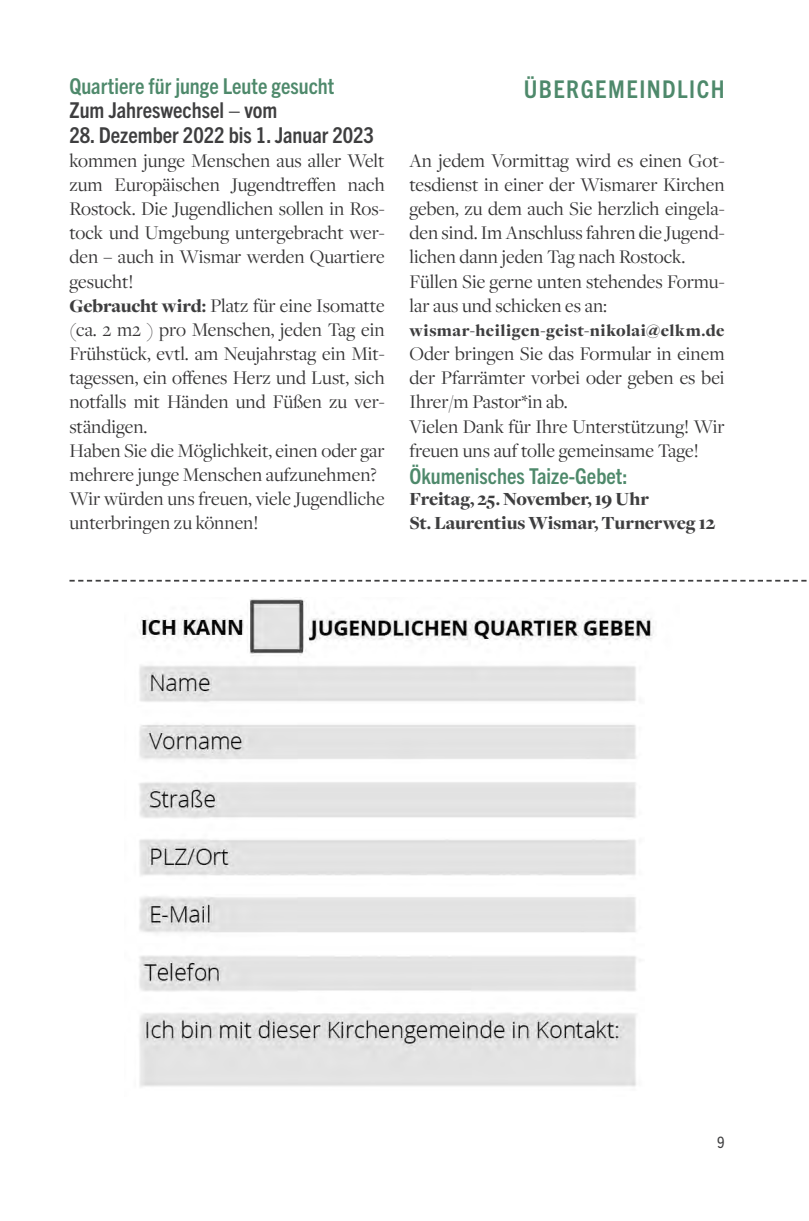
<style>
.page{position:relative;width:809px;height:1221px;background:#fff}
.page>*{position:absolute;margin:0;border:0;box-sizing:border-box;transform-origin:0 0}
.t1{font:700 condensed 24.5px "Trade Gothic Next LT Pro";color:#4e896b}
.t2{font:700 condensed 21.88px "Trade Gothic Next LT Pro";color:#4e896b}
.t3{font:700 condensed 21.88px "Trade Gothic Next LT Pro";color:#3e3e3f}
.t4{font:20.12px/24.2px "Freight Disp Pro";color:#363536}
.t5{font:900 19.25px/24.2px "Freight Disp Pro";letter-spacing:-.01em;color:#3e3e3f}
.t6{font:900 17.5px "Freight Disp Pro";letter-spacing:.025em;color:#3e3e3f}
.t7{font:condensed 15.75px "Trade Gothic Next LT Pro";color:#3e3e3f}
.s1{font-weight:900;font-size:19.25px;color:#3e3e3f}
</style>
<div class="page">
<img style="left:139px;top:597px;width:515px;height:490px">
<svg style="left:69px;top:580px;width:738px;height:1px"></svg>
<p class="t1" style="left:523px;top:73px;width:30px">Übergemei</p>
<p class="t1" style="left:647px;top:73px;width:29px">ndlich</p>
<p class="t2" style="left:69px;top:71px;width:266px">Quartiere für junge Leute gesucht</p>
<p class="t3" style="left:69px;top:96px;width:209px">Zum Jahreswechsel – vom</p>
<p class="t3" style="left:69px;top:120px;width:306px">28. Dezember 2022 bis 1. Januar 2023</p>
<p class="t4" style="left:69px;top:148px;width:317px">kommen junge Menschen aus aller Welt zum Europäischen Jugendtreffen nach Rostock. Die Jugendlichen sollen in Ros&shy;tock und Umgebung untergebracht wer&shy;den – auch in Wismar werden Quartiere gesucht!<br><span class="s1">Gebraucht wird:</span> Platz für eine Isomatte (ca. 2 m2 ) pro Menschen, jeden Tag ein Frühstück, evtl. am Neujahrstag ein Mit&shy;tagessen, ein offenes Herz und Lust, sich notfalls mit Händen und Füßen zu ver&shy;ständigen.<br>Haben Sie die Möglichkeit, einen oder gar mehrere junge Menschen aufzunehmen?<br>Wir würden uns freuen, viele Jugendliche unterbringen zu können!</p>
<p class="t4" style="left:409px;top:148px;width:317px">An jedem Vormittag wird es einen Got&shy;tesdienst in einer der Wismarer Kirchen geben, zu dem auch Sie herzlich eingela&shy;den sind. Im Anschluss fahren die Jugend&shy;lichen dann jeden Tag nach Rostock.<br>Füllen Sie gerne unten stehendes Formu&shy;lar aus und schicken es an:</p>
<p class="t6" style="left:409px;top:319px;width:316px">wismar-heiligen-geist-nikolai@elkm.de</p>
<p class="t4" style="left:409px;top:341px;width:316px">Oder bringen Sie das Formular in einem der Pfarrämter vorbei oder geben es bei Ihrer/m Pastor*in ab.<br>Vielen Dank für Ihre Unterstützung! Wir freuen uns auf tolle gemeinsame Tage!</p>
<p class="t2" style="left:409px;top:461px;width:219px">Ökumenisches Taize-Gebet:</p>
<p class="t5" style="left:409px;top:486px;width:307px">Freitag, 25. November, 19 Uhr<br>St. Laurentius Wismar, Turnerweg 12</p>
<p class="t7" style="left:717px;top:1130px;width:9px">9</p>
</div>
